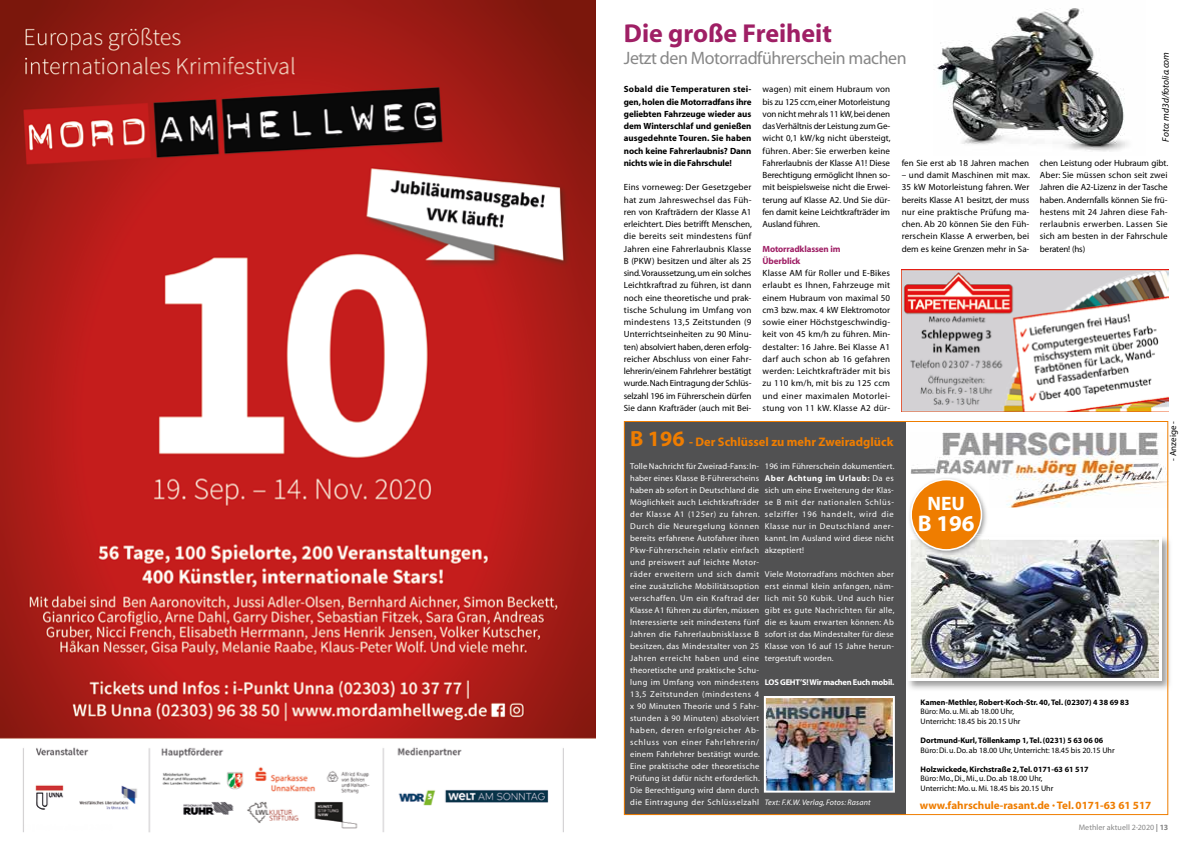
<style>
.page{position:relative;width:1191px;height:842px;background:#fff}
.page>*{position:absolute;margin:0;border:0;box-sizing:border-box;transform-origin:0 0}
.t1{font:700 26px "Myriad";color:#9f1f65}
.t2{font:700 22.7px "Myriad";color:#fff}
.t3{font:700 19.5px "Myriad";color:#fff}
.t4{font:18px "Myriad";letter-spacing:-.025em;color:#878787}
.t5{font:700 12.4px "Myriad";color:#ef7d00}
.t6{font:700 11px "Myriad";color:#ef7d00}
.t7{font:italic 9.5px "Myriad Pro";color:#000}
.t8{font:9px/12.2px "Myriad";letter-spacing:.005em;color:#000;text-align:justify}
.t9{font:700 9px/12.2px "Myriad";letter-spacing:-.015em;color:#000;text-align:justify}
.t10{font:700 9px/12.2px "Myriad";letter-spacing:-.015em;color:#9f1f65}
.t11{font:8.5px/12px "Myriad";letter-spacing:.02em;color:#fff;text-align:justify}
.t12{font:700 8.4px "Myriad";letter-spacing:-.025em;color:#fff}
.t13{font:8px/9.6px "Myriad";color:#000}
.t14{font:700 8px "Myriad";color:#000}
.t15{font:italic 8px "Myriad";letter-spacing:.02em;color:#fff}
.t16{font:8px "Myriad";letter-spacing:.005em;color:#878787}
.s1{font-size:22px}
.s2{font-weight:700}
.s3{font-family:"Myriad Pro"}
</style>
<div class="page">
<img style="left:933px;top:8px;width:195px;height:144px">
<img style="left:905px;top:534px;width:265px;height:157px">
<img style="left:907px;top:537px;width:255px;height:144px">
<img style="left:911px;top:432px;width:255px;height:75px">
<div style="left:624px;top:421px;width:281px;height:394px;background:#515152"></div>
<img style="left:767px;top:699px;width:125px;height:91px">
<div style="left:764px;top:696px;width:131px;height:97px;border:2px solid #fff"></div>
<img style="left:907px;top:505px;width:81px;height:32px">
<img style="left:907px;top:537px;width:81px;height:20px">
<img style="left:911px;top:476px;width:77px;height:31px">
<div style="left:911px;top:480px;width:70px;height:70px;background:#ef7d00;border-radius:50%"></div>
<div style="left:910px;top:479px;width:72px;height:72px;border:2px solid #fff;border-radius:50%"></div>
<img style="left:0;top:0;width:595px;height:833px">
<img style="left:901px;top:269px;width:267px;height:142px">
<h1 class="t1" style="left:624px;top:20px;width:210px">Die große Freiheit</h1>
<h3 class="t4" style="left:624px;top:49px;width:284px">Jetzt den Motorradführerschein machen</h3>
<p class="t8" style="left:762px;top:84px;width:130px">wagen) mit einem Hubraum von bis zu 125 ccm, einer Motorleistung von nicht mehr als 11 kW, bei denen das Verhältnis der Leistung zum Ge&shy;wicht 0,1 kW/kg nicht übersteigt, führen. Aber: Sie erwerben keine Fahrerlaubnis der Klasse A1! Diese Berechtigung ermöglicht Ihnen so&shy;mit beispielsweise nicht die Erwei&shy;terung auf Klasse A2. Und Sie dür&shy;fen damit keine Leichtkrafträder im Ausland führen.</p>
<p class="t10" style="left:762px;top:243px;width:79px">Motorradklassen im<br>Überblick</p>
<p class="t8" style="left:762px;top:267px;width:129px">Klasse AM für Roller und E-Bikes erlaubt es Ihnen, Fahrzeuge mit einem Hubraum von maximal 50 cm3 bzw. max. 4 kW Elektromotor sowie einer Höchstgeschwindig&shy;keit von 45 km/h zu führen. Min&shy;destalter: 16 Jahre. Bei Klasse A1 darf auch schon ab 16 gefahren werden: Leichtkrafträder mit bis zu 110 km/h, mit bis zu 125 ccm und einer maximalen Motorlei&shy;stung von 11 kW. Klasse A2 dür-</p>
<p class="t9" style="left:624px;top:84px;width:129px">Sobald die Temperaturen stei&shy;gen, holen die Motorradfans ihre geliebten Fahrzeuge wieder aus dem Winterschlaf und genießen ausgedehnte Touren. Sie haben noch keine Fahrerlaubnis? Dann nichts wie in die Fahrschule!</p>
<p class="t8" style="left:624px;top:182px;width:130px">Eins vorneweg: Der Gesetzgeber hat zum Jahreswechsel das Füh&shy;ren von Krafträdern der Klasse A1 erleichtert. Dies betrifft Menschen, die bereits seit mindestens fünf Jahren eine Fahrerlaubnis Klasse B (PKW) besitzen und älter als 25 sind. Voraussetzung, um ein solches Leichtkraftrad zu führen, ist dann noch eine theoretische und prak&shy;tische Schulung im Umfang von mindestens 13,5 Zeitstunden (9<br>Unterrichtseinheiten zu 90 Minu&shy;ten) absolviert haben, deren erfolg&shy;reicher Abschluss von einer Fahr&shy;lehrerin/einem Fahrlehrer bestätigt wurde. Nach Eintragung der Schlüs&shy;selzahl 196 im Führerschein dürfen Sie dann Krafträder (auch mit Bei-</p>
<p class="t8" style="left:901px;top:157px;width:129px">fen Sie erst ab 18 Jahren machen</p>
<p class="t8" style="left:901px;top:169px;width:130px">– und damit Maschinen mit max.<br>35 kW Motorleistung fahren. Wer bereits Klasse A1 besitzt, der muss nur eine praktische Prüfung ma&shy;chen. Ab 20 können Sie den Füh&shy;rerschein Klasse A erwerben, bei dem es keine Grenzen mehr in Sa-</p>
<h3 class="t5" style="left:630px;top:435px;width:265px"><span class="s1">B 196</span> - Der Schlüssel zu mehr Zweiradglück</h3>
<p class="t7" style="left:1159px;top:141px;width:91px;rotate:-90deg">Foto: md3d/fotolia.com</p>
<p class="t8" style="left:1040px;top:157px;width:130px">chen Leistung oder Hubraum gibt.<br>Aber: Sie müssen schon seit zwei Jahren die A2-Lizenz in der Tasche haben. Andernfalls können Sie frü&shy;hestens mit 24 Jahren diese Fah&shy;rerlaubnis erwerben. Lassen Sie sich am besten in der Fahrschule beraten! (hs)</p>
<p class="t8" style="left:1167px;top:461px;width:41px;rotate:-90deg">- Anzeige -</p>
<p class="t11" style="left:630px;top:460px;width:131px">Tolle Nachricht für Zweirad-Fans: In&shy;haber eines Klasse B-Führerscheins haben ab sofort in Deutschland die Möglichkeit auch Leichtkrafträder der Klasse A1 (125er) zu fahren.<br>Durch die Neuregelung können bereits erfahrene Autofahrer ihren Pkw-Führerschein relativ einfach und preiswert auf leichte Motor&shy;räder erweitern und sich damit eine zusätzliche Mobilitätsoption verschaffen. Um ein Kraftrad der Klasse A1 führen zu dürfen, müssen Interessierte seit mindestens fünf Jahren die Fahrerlaubnisklasse B besitzen, das Mindestalter von 25<br>Jahren erreicht haben und eine theoretische und praktische Schu&shy;lung im Umfang von mindestens 13,5 Zeitstunden (mindestens 4 x 90 Minuten Theorie und 5 Fahr&shy;stunden à 90 Minuten) absolviert haben, deren erfolgreicher Ab&shy;schluss von einer Fahrlehrerin/ einem Fahrlehrer bestätigt wurde.<br>Eine praktische oder theoretische Prüfung ist dafür nicht erforderlich.<br>Die Berechtigung wird dann durch die Eintragung der Schlüsselzahl</p>
<p class="t11" style="left:765px;top:460px;width:131px">196 im Führerschein dokumentiert.<br><span class="s2">Aber Achtung im Urlaub:</span> Da es sich um eine Erweiterung der Klas&shy;se B mit der nationalen Schlüs&shy;selziffer 196 handelt, wird die Klasse nur in Deutschland aner&shy;kannt. Im Ausland wird diese nicht akzeptiert!</p>
<p class="t11" style="left:765px;top:568px;width:131px">Viele Motorradfans möchten aber erst einmal klein anfangen, näm&shy;lich mit 50 Kubik. Und auch hier gibt es gute Nachrichten für alle, die es kaum erwarten können: Ab sofort ist das Mindestalter für diese Klasse von 16 auf 15 Jahre herun&shy;tergestuft worden.</p>
<p class="t12" style="left:765px;top:678px;width:131px">LOS GEHT’S! Wir machen Euch mobil.</p>
<p class="t15" style="left:765px;top:798px;width:107px">Text: F.K.W. Verlag, Fotos: Rasant</p>
<h3 class="t3" style="left:927px;top:494px;width:39px">NEU</h3>
<h2 class="t2" style="left:918px;top:512px;width:58px">B 196</h2>
<p class="t14" style="left:920px;top:698px;width:210px">Kamen-Methler, Robert-Koch-Str. 40, Tel. (02307) 4 38 69 83</p>
<p class="t13" style="left:920px;top:707px;width:101px">Büro: Mo. u. Mi. ab 18.00 Uhr,<br>Unterricht: 18.45 bis 20.15 Uhr</p>
<p class="t14" style="left:920px;top:736px;width:184px">Dortmund-Kurl, Töllenkamp 1, Tel. (0231) 5 63 06 06</p>
<p class="t13" style="left:920px;top:745px;width:196px">Büro: Di. u. Do. ab 18.00 Uhr, Unterricht: 18.45 bis 20.15 Uhr</p>
<p class="t14" style="left:920px;top:765px;width:170px">Holzwickede, Kirchstraße 2, Tel. 0171-63 61 517</p>
<p class="t13" style="left:920px;top:774px;width:134px">Büro: Mo., Di., Mi., u. Do. ab 18.00 Uhr,<br>Unterricht: Mo. u. Mi. 18.45 bis 20.15 Uhr</p>
<p class="t6" style="left:920px;top:799px;width:233px">www.fahrschule-rasant.de <span class="s3">·</span> Tel. 0171-63 61 517</p>
<p class="t16" style="left:1078px;top:824px;width:91px">Methler aktuell 2-2020 <span class="s2">| 13</span></p>
</div>
